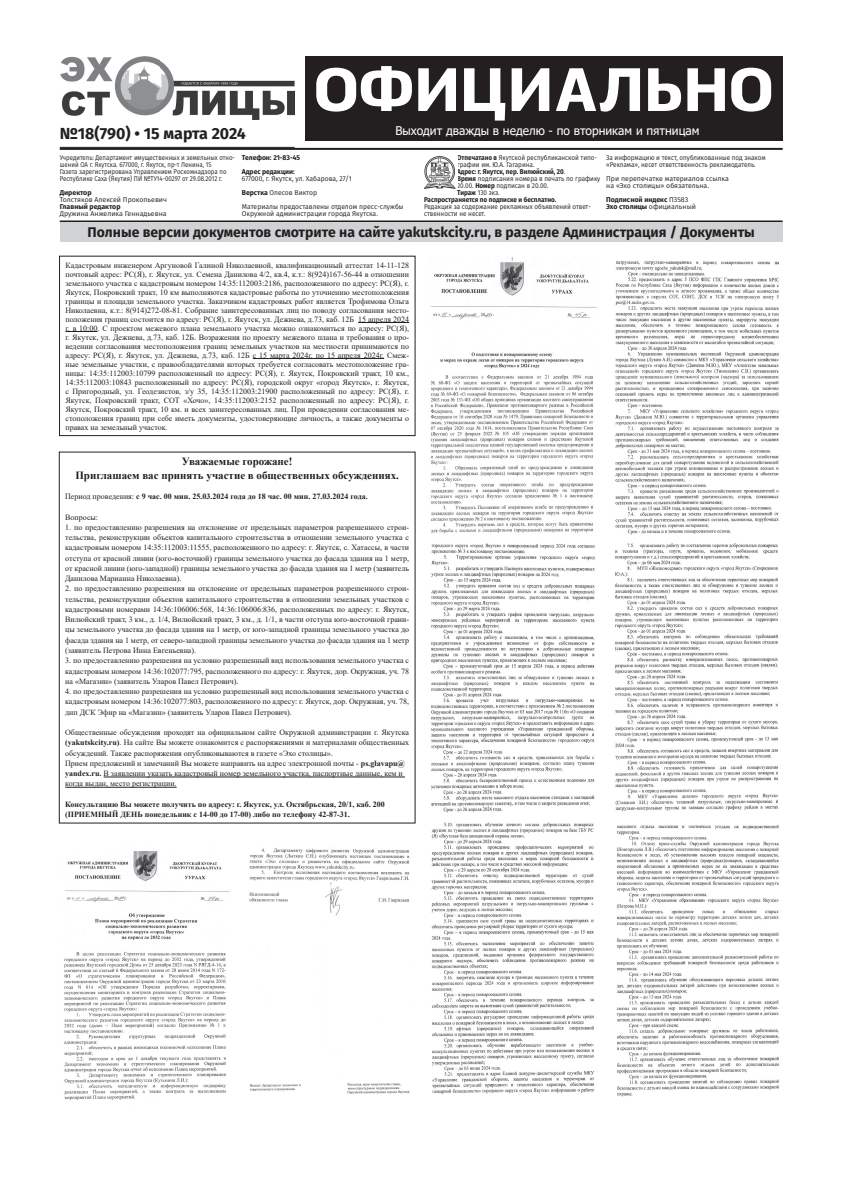
<style>
.page{position:relative;width:842px;height:1191px;background:#fff}
.page>*{position:absolute;margin:0;border:0;box-sizing:border-box;transform-origin:0 0}
.t1{font:900 61px "Ekibastuz";color:#fff}
.t2{font:700 16px "Fira Sans";color:#231f20}
.t3{font:700 14px "Fira Sans";color:#231f20}
.t4{font:12px "Tahoma";color:#fff}
.t5{font:700 11px/13.3px "Times New Roman";color:#231f20;text-align:center}
.t6{font:8px/10.2px "Times New Roman";color:#231f20;text-align:justify}
.t7{font:700 8px/10.2px "Times New Roman";color:#231f20}
.t8{font:7px/7px "Fira Sans";color:#231f20;scale:.9 1}
.t9{font:7px/7px "Fira Sans";color:#231f20;scale:.87 1}
.t10{font:7px/7px "Fira Sans";color:#231f20}
.t11{font:7px/14px "Fira Sans";color:#231f20;scale:.96 1}
.t12{font:700 7px "Fira Sans";color:#231f20;scale:.9 1}
.t13{font:700 7px/7px "Fira Sans";color:#231f20}
.t14{font:700 7px/14px "Fira Sans";color:#231f20;scale:.96 1}
.s1{font-weight:700}
.s2{font-weight:400}
</style>
<div class="page">
<div style="left:305px;top:57px;width:478px;height:84px;background:#231f20"></div>
<img style="left:60px;top:57px;width:235px;height:62px">
<hr style="left:60px;top:147px;width:235px;height:1px;background:#231f20">
<hr style="left:60px;top:148px;width:723px;height:2px;background:#231f20">
<hr style="left:60px;top:220px;width:723px;height:2px;background:#231f20">
<div style="left:60px;top:222px;width:723px;height:20px;background:#d1d2d4"></div>
<img style="left:424px;top:157px;width:32px;height:32px">
<hr style="left:358px;top:322px;width:51px;height:1px;background:#231f20">
<hr style="left:65px;top:331px;width:33px;height:1px;background:#231f20">
<hr style="left:253px;top:358px;width:131px;height:1px;background:#231f20">
<div style="left:59px;top:256px;width:356px;height:180px;border:1px solid #231f20"></div>
<hr style="left:104px;top:776px;width:301px;height:1px;background:#231f20">
<hr style="left:65px;top:787px;width:112px;height:1px;background:#231f20">
<img style="left:64px;top:851px;width:166px;height:250px">
<img style="left:249px;top:848px;width:161px;height:246px">
<img style="left:430px;top:257px;width:167px;height:837px">
<img style="left:615px;top:261px;width:164px;height:836px">
<h1 class="t1" style="left:314px;top:53px;width:461px">ОФИЦИАЛЬНО</h1>
<h2 class="t2" style="left:60px;top:119px;width:188px">№18(790) • 15 марта 2024</h2>
<p class="t9" style="left:60px;top:154px;width:203px">Учредитель: Департамент имущественных и земельных отно&shy;шений ОА г. Якутска. 677000, г. Якутск, пр-т Ленина, 15<br>Газета зарегистрирована Управлением Роскомнадзора по Республике Саха (Якутия) ПИ №ТУ14-00297 от 29.08.2012 г.</p>
<p class="t13" style="left:60px;top:189px;width:33px">Директор</p>
<p class="t10" style="left:60px;top:196px;width:109px">Толстяков Алексей Прокопьевич</p>
<p class="t13" style="left:60px;top:203px;width:62px">Главный редактор</p>
<p class="t10" style="left:60px;top:210px;width:108px">Дружина Анжелика Геннадьевна</p>
<h3 class="t4" style="left:395px;top:122px;width:306px">Выходит дважды в неделю - по вторникам и пятницам</h3>
<p class="t8" style="left:457px;top:154px;width:157px"><span class="s1">Отпечатано в</span> Якутской республиканской типо-</p>
<p class="t8" style="left:457px;top:161px;width:87px">графии им. Ю.А. Гагарина.</p>
<p class="t12" style="left:457px;top:166px;width:122px">Адрес: г. Якутск, пер. Вилюйский, 20<span class="s2">.</span></p>
<p class="t8" style="left:457px;top:175px;width:161px"><span class="s1">Время</span> подписания номера в печать по графику</p>
<p class="t8" style="left:457px;top:182px;width:103px">20.00. <span class="s1">Номер</span> подписан в 20.00.</p>
<p class="t8" style="left:457px;top:189px;width:49px"><span class="s1">Тираж</span> 130 экз.</p>
<p class="t12" style="left:424px;top:194px;width:149px">Распространяется по подписке и бесплатно.</p>
<p class="t8" style="left:424px;top:203px;width:187px">Редакция за содержание рекламных объявлений ответ&shy;ственности не несет.</p>
<p class="t14" style="left:242px;top:150px;width:62px">Телефон: 21-83-45<br>Адрес редакции:</p>
<p class="t11" style="left:242px;top:172px;width:170px">677000, г. Якутск, ул. Хабарова, 27/1<br><span class="s1">Верстка</span> Олесов Виктор<br>Материалы предоставлены отделом пресс-службы</p>
<p class="t10" style="left:242px;top:210px;width:137px">Окружной администрации города Якутска.</p>
<p class="t8" style="left:606px;top:154px;width:179px">За информацию и текст, опубликованные под знаком «Реклама», несет ответственность рекламодатель.</p>
<p class="t10" style="left:606px;top:175px;width:124px">При перепечатке материалов ссылка на «Эхо столицы» обязательна.</p>
<p class="t13" style="left:606px;top:196px;width:91px">Подписной индекс <span class="s2">П3583<br></span>Эхо столицы <span class="s2">официальный</span></p>
<h3 class="t3" style="left:88px;top:220px;width:669px">Полные версии документов смотрите на сайте yakutskcity.ru, в разделе Администрация / Документы</h3>
<p class="t6" style="left:65px;top:260px;width:345px;line-height:9px">Кадастровым инженером Аргуновой Галиной Николаевной, квалификационный аттестат 14-11-128 почтовый адрес: РС(Я), г. Якутск, ул. Семена Данилова 4/2, кв.4, к.т.: 8(924)167-56-44 в отношении земельного участка с кадастровым номером 14:35:112003:2186, расположенного по адресу: РС(Я), г.<br>Якутск, Покровский тракт, 10 км выполняются кадастровые работы по уточнению местоположения границы и площади земельного участка. Заказчиком кадастровых работ является Трофимова Ольга Николаевна, к.т.: 8(914)272-08-81. Собрание заинтересованных лиц по поводу согласования место&shy;положения границ состоится по адресу: РС(Я), г. Якутск, ул. Дежнева, д.73, каб. 12Б 15 апреля 2024 г. в 10:00. С проектом межевого плана земельного участка можно ознакомиться по адресу: РС(Я), г. Якутск, ул. Дежнева, д.73, каб. 12Б. Возражения по проекту межевого плана и требования о про&shy;ведении согласования местоположения границ земельных участков на местности принимаются по адресу: РС(Я), г. Якутск, ул. Дежнева, д.73, каб. 12Б с 15 марта 2024г. по 15 апреля 2024г. Смеж&shy;ные земельные участки, с правообладателями которых требуется согласовать местоположение гра&shy;ницы: 14:35:112003:10799 расположенный по адресу: РС(Я), г. Якутск, Покровский тракт, 10 км., 14:35:112003:10843 расположенный по адресу: РС(Я), городской округ «город Якутск», г. Якутск, с Пригородный, ул. Геодезистов, з/у 35, 14:35:112003:21900 расположенный по адресу: РС(Я), г.<br>Якутск, Покровский тракт, СОТ «Хочо», 14:35:112003:2152 расположенный по адресу: РС(Я), г.<br>Якутск, Покровский тракт, 10 км. и всех заинтересованных лиц. При проведении согласования ме&shy;стоположения границ при себе иметь документы, удостоверяющие личность, а также документы о правах на земельный участок.</p>
<h3 class="t5" style="left:75px;top:455px;width:325px">Уважаемые горожане!<br>Приглашаем вас принять участие в общественных обсуждениях.</h3>
<p class="t7" style="left:65px;top:491px;width:304px"><span class="s2">Период проведения:</span> с 9 час. 00 мин. 25.03.2024 года до 18 час. 00 мин. 27.03.2024 года.</p>
<p class="t6" style="left:65px;top:511px;width:34px">Вопросы:</p>
<p class="t6" style="left:65px;top:522px;width:345px">1. по предоставлению разрешения на отклонение от предельных параметров разрешенного строи&shy;тельства, реконструкции объектов капитального строительства в отношении земельного участка с кадастровым номером 14:35:112003:11555, расположенного по адресу: г. Якутск, с. Хатассы, в части отступа от красной линии (юго-восточной) границы земельного участка до фасада здания на 1 метр, от красной линии (юго-западной) границы земельного участка до фасада здания на 1 метр (заявитель Данилова Марианна Николаевна).</p>
<p class="t6" style="left:65px;top:583px;width:345px">2. по предоставлению разрешения на отклонение от предельных параметров разрешенного строи&shy;тельства, реконструкции объектов капитального строительства в отношении земельных участков с кадастровыми номерами 14:36:106006:568, 14:36:106006:836, расположенных по адресу: г. Якутск, Вилюйский тракт, 3 км., д. 1/4, Вилюйский тракт, 3 км., д. 1/1, в части отступа юго-восточной грани&shy;цы земельного участка до фасада здания на 1 метр, от юго-западной границы земельного участка до фасада здания на 1 метр, от северо-западной границы земельного участка до фасада здания на 1 метр (заявитель Петрова Инна Евгеньевна).</p>
<p class="t6" style="left:65px;top:655px;width:345px">3. по предоставлению разрешения на условно разрешенный вид использования земельного участка с кадастровым номером 14:36:102077:795, расположенного по адресу: г. Якутск, дор. Окружная, уч. 78 на «Магазин» (заявитель Уларов Павел Петрович).</p>
<p class="t6" style="left:65px;top:686px;width:345px">4. по предоставлению разрешения на условно разрешенный вид использования земельного участка с кадастровым номером 14:36:102077:803, расположенного по адресу: г. Якутск, дор. Окружная, уч. 78, днп ДСК Эфир на «Магазин» (заявитель Уларов Павел Петрович).</p>
<p class="t6" style="left:65px;top:727px;width:345px;text-align:left">Общественные обсуждения проходят на официальном сайте Окружной администрации г. Якутска <span class="s1">(yakutskcity.ru)</span>. На сайте Вы можете ознакомится с распоряжениями и материалами общественных обсуждений. Также распоряжения опубликовываются в газете «Эхо столицы».<br>Прием предложений и замечаний Вы можете направить на адрес электронной почты - <span class="s1">ps.glavapu@ yandex.ru.</span> В заявлении указать кадастровый номер земельного участка, паспортные данные, кем и когда выдан, место регистрации.</p>
<p class="t7" style="left:65px;top:798px;width:321px">Консультацию Вы можете получить по адресу: г. Якутск, ул. Октябрьская, 20/1, каб. 200 (ПРИЕМНЫЙ ДЕНЬ понедельник с 14-00 до 17-00) либо по телефону 42-87-31.</p>
</div>
